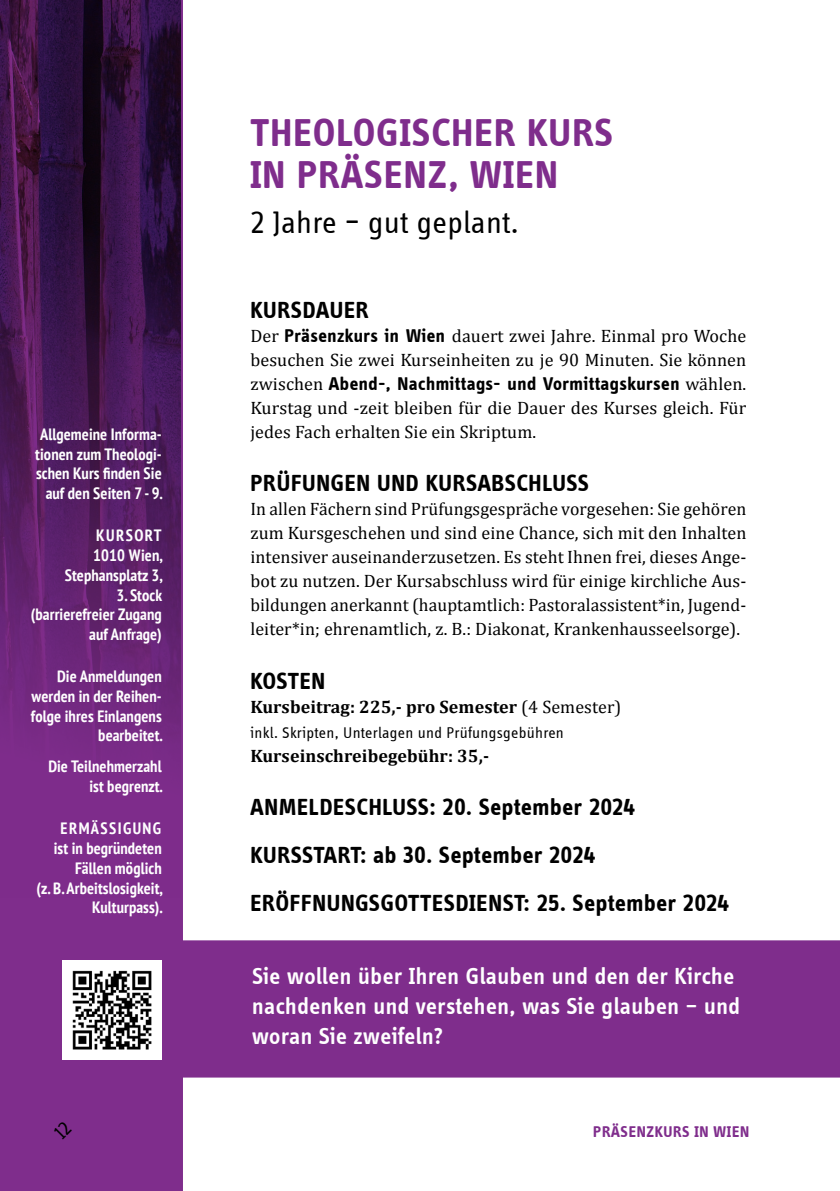
<style>
.page{position:relative;width:840px;height:1191px;background:#fff}
.page>*{position:absolute;margin:0;border:0;box-sizing:border-box;transform-origin:0 0}
.t1{font:700 40px/42px "Info Disp";letter-spacing:.03em;color:#7f2d8c}
.t2{font:32px "Info Disp";letter-spacing:.01em;color:#000}
.t3{font:700 24px/48px "Info Disp";letter-spacing:.03em;color:#000}
.t4{font:600 24px/30px "Info Disp";letter-spacing:.025em;color:#fff}
.t5{font:700 19px "Info Disp";letter-spacing:.03em;color:#000}
.t6{font:18px/24px "Cambria";letter-spacing:.005em;color:#000}
.t7{font:700 18px "Cambria";letter-spacing:.005em;color:#000}
.t8{font:700 condensed 16.4px/19.6px "PT Sans";letter-spacing:.005em;color:#fff;text-align:right}
.t9{font:16px "Info Disp";letter-spacing:.02em;color:#000}
.t10{font:700 16px "Info Disp";letter-spacing:.04em;color:#7f2d8c}
.s1{font-family:"Info Disp";font-weight:700;font-size:19px}
.s2{font-family:"Cambria";font-weight:400;font-size:18px}
.s3{font-weight:400}
</style>
<div class="page">
<svg style="left:0;top:0;width:183px;height:1191px;background:#5b2068"></svg>
<div style="left:183px;top:941px;width:655px;height:135px;background:#7f2d8c"></div>
<div style="left:182px;top:940px;width:657px;height:137px;border:2px solid #7f2d8c"></div>
<img style="left:63px;top:960px;width:99px;height:99px">
<svg style="left:53px;top:1120px;width:19px;height:19px"></svg>
<p class="t8" style="left:35px;top:424px;width:129px">Allgemeine Informa&shy;tionen zum Theologi&shy;schen Kurs finden Sie auf den Seiten 7 - 9.</p>
<p class="t8" style="left:65px;top:525px;width:99px">KURSORT<br>1010 Wien,<br>Stephansplatz 3,</p>
<p class="t8" style="left:31px;top:584px;width:133px">3. Stock (barrierefreier Zugang auf Anfrage)</p>
<p class="t8" style="left:31px;top:666px;width:133px">Die Anmeldungen werden in der Reihen&shy;folge ihres Einlangens bearbeitet.</p>
<p class="t8" style="left:48px;top:756px;width:116px">Die Teilnehmerzahl ist begrenzt.</p>
<p class="t8" style="left:37px;top:818px;width:127px">ERMÄSSIGUNG<br>ist in begründeten<br>Fällen möglich<br>(z. B. Arbeitslosigkeit,<br>Kulturpass).</p>
<h1 class="t1" style="left:250px;top:111px;width:364px">THEOLOGISCHER KURS<br>IN PRÄSENZ, WIEN</h1>
<h2 class="t2" style="left:250px;top:206px;width:270px">2 Jahre – gut geplant.</h2>
<h3 class="t3" style="left:250px;top:286px;width:120px">KURSDAUER</h3>
<p class="t6" style="left:250px;top:323px;width:497px">Der <span class="s1">Präsenzkurs in Wien</span> dauert zwei Jahre. Einmal pro Woche besuchen Sie zwei Kurseinheiten zu je 90 Minuten. Sie können</p>
<p class="t5" style="left:250px;top:372px;width:497px"><span class="s2">zwischen</span> Abend-, Nachmittags- und Vormittagskursen <span class="s2">wählen.</span></p>
<p class="t6" style="left:250px;top:395px;width:497px">Kurstag und -zeit bleiben für die Dauer des Kurses gleich. Für jedes Fach erhalten Sie ein Skriptum.</p>
<h3 class="t3" style="left:250px;top:459px;width:340px">PRÜFUNGEN UND KURSABSCHLUSS</h3>
<p class="t6" style="left:250px;top:497px;width:497px;text-align:justify">In allen Fächern sind Prüfungsgespräche vorgesehen: Sie gehören zum Kursgeschehen und sind eine Chance, sich mit den Inhalten intensiver auseinanderzusetzen. Es steht Ihnen frei, dieses Ange&shy;bot zu nutzen. Der Kursabschluss wird für einige kirchliche Aus&shy;bildungen anerkannt (hauptamtlich: Pastoralassistent*in, Jugend&shy;leiter*in; ehrenamtlich, z. B.: Diakonat, Krankenhausseelsorge).</p>
<h3 class="t3" style="left:250px;top:657px;width:76px">KOSTEN</h3>
<p class="t7" style="left:250px;top:694px;width:372px">Kursbeitrag: 225,- pro Semester <span class="s3">(4 Semester)</span></p>
<p class="t9" style="left:250px;top:724px;width:315px">inkl. Skripten, Unterlagen und Prüfungsgebü hren</p>
<p class="t7" style="left:250px;top:743px;width:240px">Kurseinschreibegebühr: 35,-</p>
<h3 class="t3" style="left:250px;top:783px;width:480px">ANMELDESCHLUSS: 20. September 2024<br>KURSSTART: ab 30. September 2024<br>ERÖFFNUNGSGOTTESDIENST: 25. September 2024</h3>
<h3 class="t4" style="left:252px;top:961px;width:489px">Sie wollen über Ihren Glauben und den der Kirche nachdenken und verstehen, was Sie glauben – und woran Sie zweifeln?</h3>
<p class="t10" style="left:593px;top:1122px;width:157px">PRÄSENZKURS IN WIEN</p>
</div>
